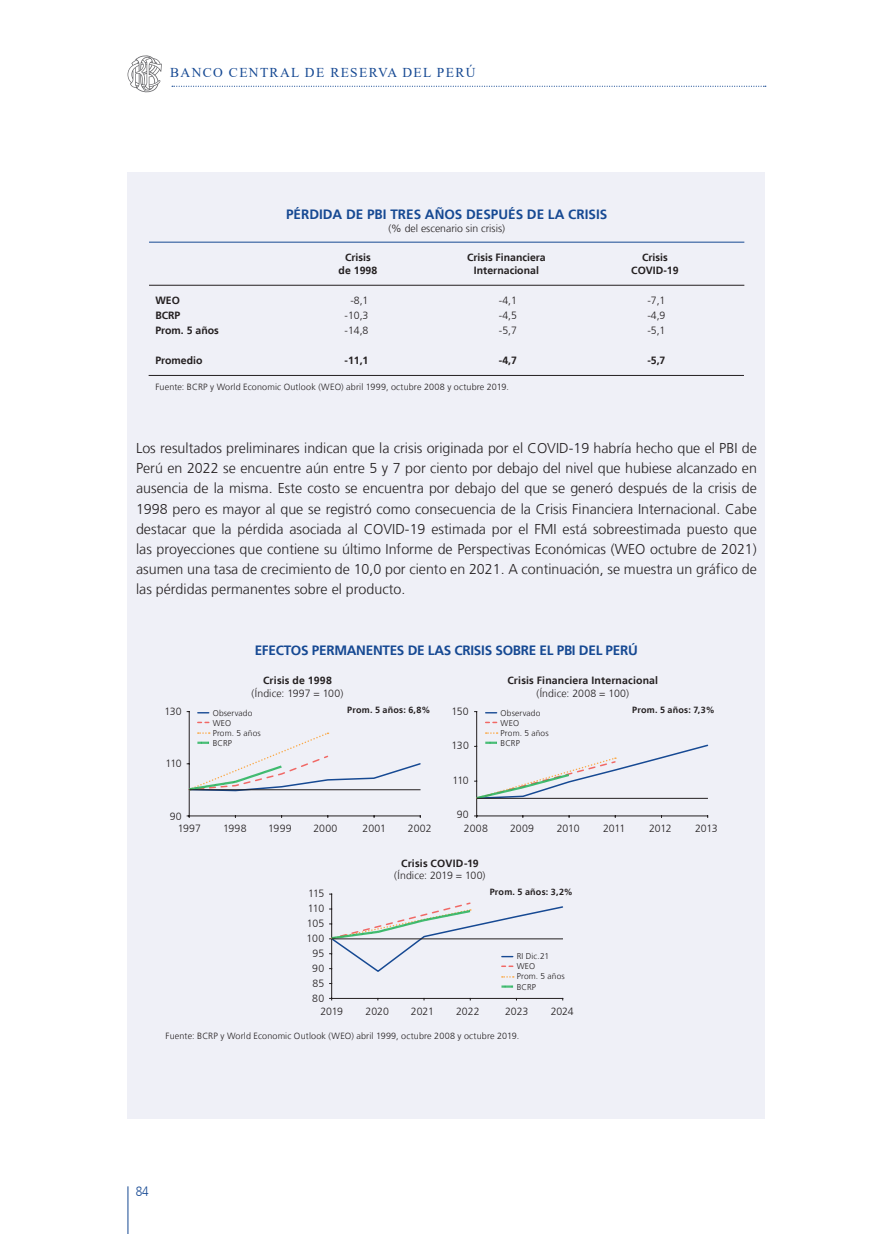
<style>
.page{position:relative;width:893px;height:1234px;background:#fff}
.page>*{position:absolute;margin:0;border:0;box-sizing:border-box;transform-origin:0 0}
.t1{font:300 14.25px/20.1px "Frutiger LT";color:#231f20;text-align:justify}
.t2{font:700 13.5px "Frutiger LT";letter-spacing:-.02em;color:#164993}
.t3{font:700 13.5px "Frutiger LT";color:#164993}
.t4{font:13.5px "Times New Roman";letter-spacing:.1em;color:#164993}
.t5{font:300 13.5px "Frutiger LT";color:#164993;scale:.88 1}
.t6{font:300 10.5px "Frutiger LT";color:#231f20}
.t7{font:700 10.5px "Frutiger LT";color:#231f20}
.t8{font:700 10.5px "Frutiger LT";letter-spacing:.02em;color:#231f20}
.t9{font:300 9px "Frutiger LT";letter-spacing:.015em;color:#231f20}
.t10{font:700 9px "Frutiger LT";letter-spacing:.02em;color:#231f20}
.t11{font:300 8.4px "Frutiger LT";letter-spacing:.02em;color:#231f20}
</style>
<div class="page">
<svg style="left:172px;top:86px;width:594px;height:1px"></svg>
<hr style="left:128px;top:1185px;width:1px;height:48px;background:#164993">
<svg style="left:128px;top:55px;width:34px;height:38px"></svg>
<div style="left:128px;top:172px;width:637px;height:946px;background:#eff0f7"></div>
<hr style="left:189px;top:711px;width:1px;height:104px;background:#231f20">
<hr style="left:189px;top:815px;width:231px;height:1px;background:#231f20">
<hr style="left:476px;top:711px;width:1px;height:104px;background:#231f20">
<hr style="left:477px;top:815px;width:231px;height:1px;background:#231f20">
<hr style="left:331px;top:893px;width:1px;height:105px;background:#231f20">
<hr style="left:332px;top:997px;width:231px;height:1px;background:#231f20">
<svg style="left:198px;top:721px;width:11px;height:2px"></svg>
<svg style="left:187px;top:731px;width:234px;height:60px"></svg>
<svg style="left:486px;top:721px;width:11px;height:2px"></svg>
<svg style="left:475px;top:741px;width:234px;height:58px"></svg>
<svg style="left:330px;top:901px;width:233px;height:76px"></svg>
<svg style="left:502px;top:985px;width:11px;height:2px"></svg>
<hr style="left:149px;top:242px;width:595px;height:1px;background:#164993">
<hr style="left:149px;top:285px;width:595px;height:1px;background:#231f20">
<hr style="left:149px;top:375px;width:595px;height:1px;background:#231f20">
<p class="t4" style="left:170px;top:63px;width:307px">BANCO CENTRAL DE RESERVA DEL PERÚ</p>
<p class="t3" style="left:286px;top:206px;width:323px">PÉRDIDA DE PBI TRES AÑOS DESPUÉS DE LA CRISIS</p>
<p class="t6" style="left:388px;top:222px;width:118px">(% del escenario sin crisis)</p>
<p class="t7" style="left:345px;top:251px;width:27px">Crisis</p>
<p class="t7" style="left:467px;top:251px;width:80px">Crisis Financiera</p>
<p class="t7" style="left:642px;top:251px;width:27px">Crisis</p>
<p class="t7" style="left:339px;top:264px;width:40px">de 1998</p>
<p class="t7" style="left:474px;top:264px;width:66px">Internacional</p>
<p class="t7" style="left:631px;top:264px;width:49px">COVID-19</p>
<p class="t7" style="left:155px;top:294px;width:26px">WEO</p>
<p class="t6" style="left:350px;top:294px;width:20px">-8,1</p>
<p class="t6" style="left:499px;top:294px;width:20px">-4,1</p>
<p class="t6" style="left:647px;top:294px;width:20px">-7,1</p>
<p class="t7" style="left:155px;top:309px;width:27px">BCRP</p>
<p class="t6" style="left:344px;top:309px;width:25px">-10,3</p>
<p class="t6" style="left:499px;top:309px;width:20px">-4,5</p>
<p class="t6" style="left:647px;top:309px;width:20px">-4,9</p>
<p class="t7" style="left:155px;top:324px;width:65px">Prom. 5 años</p>
<p class="t6" style="left:344px;top:324px;width:25px">-14,8</p>
<p class="t6" style="left:499px;top:324px;width:20px">-5,7</p>
<p class="t6" style="left:647px;top:324px;width:20px">-5,1</p>
<p class="t7" style="left:155px;top:354px;width:49px">Promedio</p>
<p class="t7" style="left:344px;top:354px;width:25px">-11,1</p>
<p class="t7" style="left:499px;top:354px;width:20px">-4,7</p>
<p class="t7" style="left:647px;top:354px;width:20px">-5,7</p>
<p class="t9" style="left:155px;top:381px;width:355px">Fuente: BCRP y World Economic Outlook (WEO) abril 1999, octubre 2008 y octubre 2019.</p>
<p class="t1" style="left:136px;top:438px;width:622px">Los resultados preliminares indican que la crisis originada por el COVID-19 habría hecho que el PBI de Perú en 2022 se encuentre aún entre 5 y 7 por ciento por debajo del nivel que hubiese alcanzado en ausencia de la misma. Este costo se encuentra por debajo del que se generó después de la crisis de 1998 pero es mayor al que se registró como consecuencia de la Crisis Financiera Internacional. Cabe destacar que la pérdida asociada al COVID-19 estimada por el FMI está sobreestimada puesto que las proyecciones que contiene su último Informe de Perspectivas Económicas (WEO octubre de 2021) asumen una tasa de crecimiento de 10,0 por ciento en 2021. A continuación, se muestra un gráfico de las pérdidas permanentes sobre el producto.</p>
<p class="t2" style="left:255px;top:642px;width:385px">EFECTOS PERMANENTES DE LAS CRISIS SOBRE EL PBI DEL PERÚ</p>
<p class="t6" style="left:165px;top:705px;width:19px">130</p>
<p class="t6" style="left:165px;top:757px;width:18px">110</p>
<p class="t6" style="left:170px;top:810px;width:14px">90</p>
<p class="t8" style="left:263px;top:674px;width:70px">Crisis de 1998</p>
<p class="t6" style="left:252px;top:687px;width:93px">(Índice: 1997 = 100)</p>
<p class="t7" style="left:507px;top:674px;width:152px">Crisis Financiera Internacional</p>
<p class="t6" style="left:536px;top:687px;width:94px">(Índice: 2008 = 100)</p>
<p class="t11" style="left:213px;top:707px;width:41px">Observado</p>
<p class="t11" style="left:213px;top:717px;width:20px">WEO</p>
<p class="t11" style="left:213px;top:727px;width:50px">Prom. 5 años</p>
<p class="t11" style="left:213px;top:738px;width:21px">BCRP</p>
<p class="t10" style="left:347px;top:704px;width:85px">Prom. 5 años: 6,8%</p>
<p class="t10" style="left:632px;top:704px;width:84px">Prom. 5 años: 7,3%</p>
<p class="t6" style="left:452px;top:705px;width:19px">150</p>
<p class="t6" style="left:452px;top:739px;width:19px">130</p>
<p class="t6" style="left:452px;top:774px;width:18px">110</p>
<p class="t6" style="left:457px;top:808px;width:14px">90</p>
<p class="t11" style="left:501px;top:707px;width:41px">Observado</p>
<p class="t11" style="left:501px;top:717px;width:20px">WEO</p>
<p class="t11" style="left:501px;top:727px;width:50px">Prom. 5 años</p>
<p class="t11" style="left:501px;top:738px;width:21px">BCRP</p>
<p class="t6" style="left:178px;top:822px;width:25px">1997</p>
<p class="t6" style="left:223px;top:822px;width:25px">1998</p>
<p class="t6" style="left:268px;top:822px;width:25px">1999</p>
<p class="t6" style="left:313px;top:822px;width:26px">2000</p>
<p class="t6" style="left:363px;top:822px;width:25px">2001</p>
<p class="t6" style="left:408px;top:822px;width:25px">2002</p>
<p class="t6" style="left:464px;top:822px;width:26px">2008</p>
<p class="t6" style="left:510px;top:822px;width:25px">2009</p>
<p class="t6" style="left:557px;top:822px;width:24px">2010</p>
<p class="t6" style="left:603px;top:822px;width:24px">2011</p>
<p class="t6" style="left:649px;top:822px;width:24px">2012</p>
<p class="t6" style="left:695px;top:822px;width:24px">2013</p>
<p class="t7" style="left:401px;top:856px;width:79px">Crisis COVID-19</p>
<p class="t6" style="left:394px;top:869px;width:93px">(Índice: 2019 = 100)</p>
<p class="t10" style="left:490px;top:886px;width:85px">Prom. 5 años: 3,2%</p>
<p class="t6" style="left:308px;top:887px;width:18px">115</p>
<p class="t6" style="left:308px;top:902px;width:18px">110</p>
<p class="t6" style="left:307px;top:917px;width:19px">105</p>
<p class="t6" style="left:307px;top:932px;width:19px">100</p>
<p class="t6" style="left:312px;top:947px;width:13px">95</p>
<p class="t6" style="left:312px;top:962px;width:14px">90</p>
<p class="t6" style="left:312px;top:977px;width:13px">85</p>
<p class="t6" style="left:312px;top:992px;width:13px">80</p>
<p class="t6" style="left:320px;top:1005px;width:24px">2019</p>
<p class="t6" style="left:366px;top:1005px;width:25px">2020</p>
<p class="t6" style="left:411px;top:1005px;width:24px">2021</p>
<p class="t6" style="left:456px;top:1005px;width:25px">2022</p>
<p class="t6" style="left:505px;top:1005px;width:25px">2023</p>
<p class="t6" style="left:551px;top:1005px;width:25px">2024</p>
<p class="t11" style="left:517px;top:951px;width:34px">RI Dic.21</p>
<p class="t11" style="left:517px;top:961px;width:20px">WEO</p>
<p class="t11" style="left:517px;top:971px;width:50px">Prom. 5 años</p>
<p class="t11" style="left:517px;top:981px;width:21px">BCRP</p>
<p class="t9" style="left:166px;top:1030px;width:355px">Fuente: BCRP y World Economic Outlook (WEO) abril 1999, octubre 2008 y octubre 2019.</p>
<p class="t5" style="left:136px;top:1183px;width:16px">84</p>
</div>
